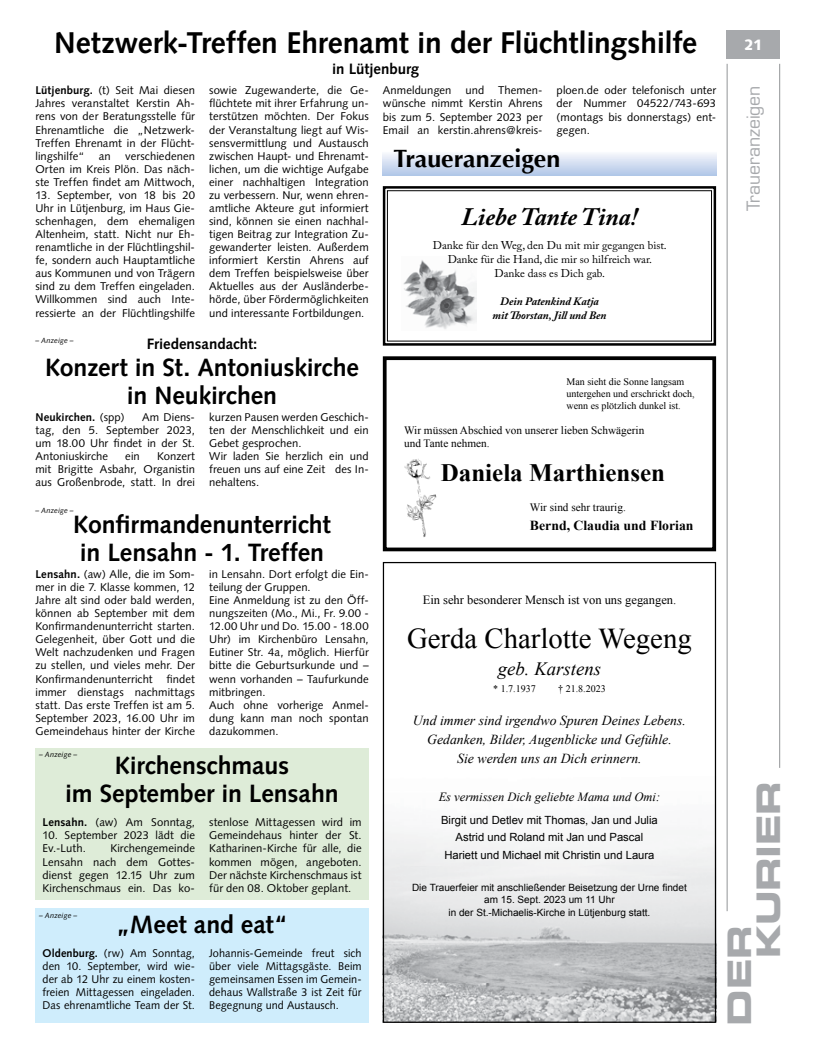
<style>
.page{position:relative;width:819px;height:1053px;background:#fff}
.page>*{position:absolute;margin:0;border:0;box-sizing:border-box;transform-origin:0 0}
.t1{font:32.5px/28.9px "Eurostile LT Std Bold Ex 2";letter-spacing:-.01em;color:#a7a9ac}
.t2{font:700 30px "Syntax LT Std";letter-spacing:-.005em;color:#000}
.t3{font:28.75px "Times New Roman";color:#000}
.t4{font:700 25px/27.5px "Syntax LT Std";letter-spacing:-.005em;color:#000;text-align:center}
.t5{font:700 25px "Times New Roman";color:#000}
.t6{font:italic 700 25px "Adobe Caslon Pro";color:#000}
.t7{font:700 25px "Optima";color:#000}
.t8{font:italic 18.75px "Times New Roman";color:#000}
.t9{font:17.5px "Eurostile LT Std";color:#a7a9ac}
.t10{font:700 15px "Syntax LT Std";letter-spacing:-.005em;color:#000}
.t11{font:900 15px "Syntax LT Std";color:#fff}
.t12{font:italic 13.75px/18.8px "Times New Roman";color:#000;text-align:center}
.t13{font:700 13.75px "Times New Roman";color:#000}
.t14{font:12.5px "Times New Roman";color:#000}
.t15{font:italic 12.5px "Times New Roman";color:#000}
.t16{font:11.25px/13px "Syntax";letter-spacing:.005em;color:#000;text-align:justify}
.t17{font:11.25px/17.2px "Arial";color:#000;text-align:center}
.t18{font:11.25px/13.8px "Adobe Caslon Pro";color:#000;text-align:center}
.t19{font:11.25px/13.5px "Times New Roman";color:#000}
.t20{font:italic 700 11.25px/13.8px "Adobe Caslon Pro";color:#000;text-align:center}
.t21{font:700 11.25px "Syntax";letter-spacing:.015em;color:#000}
.t22{font:10px/12.5px "Arial";color:#000;text-align:center}
.t23{font:10px/12px "Times New Roman";color:#000}
.t24{font:italic 7.5px "Syntax LT Std";letter-spacing:.015em;color:#000}
.s1{font-weight:700}
.s2{font-weight:400}
</style>
<div class="page">
<div style="left:35px;top:748px;width:333px;height:151px;background:#deecd8"></div>
<div style="left:35px;top:908px;width:334px;height:114px;background:#cfedfc"></div>
<hr style="left:726px;top:64px;width:1px;height:847px;background:#939598">
<hr style="left:779px;top:64px;width:1px;height:703px;background:#939598">
<div style="left:726px;top:30px;width:54px;height:29px;background:#a7a9ac"></div>
<div style="left:383px;top:356px;width:333px;height:195px;border:4px solid #000"></div>
<img style="left:404px;top:459px;width:33px;height:78px">
<img style="left:385px;top:831px;width:329px;height:189px">
<div style="left:383px;top:562px;width:333px;height:460px;border:1px solid #000"></div>
<svg style="left:383px;top:186px;width:333px;height:159px"></svg>
<div style="left:387px;top:190px;width:325px;height:151px;border:1px solid #000"></div>
<img style="left:402px;top:256px;width:74px;height:74px">
<div style="left:383px;top:151px;width:333px;height:24px;background:linear-gradient(to bottom,#fafafd,#b5cae9)"></div>
<p class="t2" style="left:54px;top:25px;width:644px">Netzwerk-Treffen Ehrenamt in der Flüchtlingshilfe</p>
<p class="t10" style="left:332px;top:60px;width:88px">in Lütjenburg</p>
<p class="t16" style="left:383px;top:84px;width:161px">Anmeldungen und Themen&shy;wünsche nimmt Kerstin Ahrens bis zum 5. September 2023 per Email an kerstin.ahrens@kreis-</p>
<p class="t16" style="left:556px;top:84px;width:161px">ploen.de oder telefonisch unter der Nummer 04522/743-693 (montags bis donnerstags) ent&shy;gegen.</p>
<p class="t16" style="left:209px;top:84px;width:161px">sowie Zugewanderte, die Ge&shy;flüchtete mit ihrer Erfahrung un&shy;terstützen möchten. Der Fokus der Veranstaltung liegt auf Wis&shy;sensvermittlung und Austausch zwischen Haupt- und Ehrenamt&shy;lichen, um die wichtige Aufgabe einer nachhaltigen Integration zu verbessern. Nur, wenn ehren&shy;amtliche Akteure gut informiert sind, können sie einen nachhal&shy;tigen Beitrag zur Integration Zu&shy;gewanderter leisten. Außerdem informiert Kerstin Ahrens auf dem Treffen beispielsweise über Aktuelles aus der Ausländerbe&shy;hörde, über Fördermöglichkeiten und interessante Fortbildungen.</p>
<p class="t16" style="left:35px;top:84px;width:161px"><span class="s1">Lütjenburg.</span> (t) Seit Mai diesen Jahres veranstaltet Kerstin Ah&shy;rens von der Beratungsstelle für Ehrenamtliche die „Netzwerk-Treffen Ehrenamt in der Flücht&shy;lingshilfe“</p>
<p class="t7" style="left:393px;top:144px;width:168px">Traueranzeigen</p>
<p class="t16" style="left:35px;top:149px;width:161px;text-indent:90px">verschiedenen Orten im Kreis Plön. Das näch&shy;ste Treffen findet am Mittwoch,</p>
<p class="t16" style="left:35px;top:188px;width:161px">13. September, von 18 bis 20<br>Uhr in Lütjenburg, im Haus Gie&shy;schenhagen, dem ehemaligen Altenheim, statt. Nicht nur Eh&shy;renamtliche in der Flüchtlingshil&shy;fe, sondern auch Hauptamtliche aus Kommunen und von Trägern sind zu dem Treffen eingeladen.<br>Willkommen sind auch Inte&shy;ressierte an der Flüchtlingshilfe</p>
<p class="t16" style="left:99px;top:149px;width:14px">an</p>
<p class="t6" style="left:461px;top:202px;width:177px">Liebe Tante Tina!</p>
<p class="t18" style="left:433px;top:238px;width:235px">Danke für den Weg, den Du mit mir gegangen bist.<br>Danke für die Hand, die mir so hilfreich war.<br>Danke dass es Dich gab.</p>
<p class="t20" style="left:492px;top:294px;width:115px">Dein Patenkind Katja mit Thorstan, Jill und Ben</p>
<p class="t10" style="left:147px;top:335px;width:112px">Friedensandacht:</p>
<p class="t4" style="left:45px;top:354px;width:315px">Konzert in St. Antoniuskirche in Neukirchen</p>
<p class="t24" style="left:35px;top:336px;width:40px">– Anzeige –</p>
<p class="t21" style="left:35px;top:411px;width:91px">Neukirchen. <span class="s2">(spp)</span></p>
<p class="t16" style="left:35px;top:411px;width:161px;text-indent:107px">Am Diens&shy;tag, den 5. September 2023, um 18.00 Uhr findet in der St.<br>Antoniuskirche</p>
<p class="t16" style="left:35px;top:450px;width:161px;text-indent:121px">Konzert mit Brigitte Asbahr, Organistin aus Großenbrode, statt. In drei</p>
<p class="t16" style="left:125px;top:450px;width:16px">ein</p>
<p class="t16" style="left:209px;top:411px;width:161px;text-align:left">kurzen Pausen werden Geschich&shy;ten der Menschlichkeit und ein<br>Gebet gesprochen.<br>Wir laden Sie herzlich ein und freuen uns auf eine Zeit des In&shy;nehaltens.</p>
<p class="t24" style="left:35px;top:505px;width:40px">– Anzeige –</p>
<p class="t4" style="left:73px;top:511px;width:259px;text-align:left">Konfirmandenunterricht in Lensahn - 1. Treffen</p>
<p class="t16" style="left:35px;top:567px;width:161px"><span class="s1">Lensahn.</span> (aw) Alle, die im Som&shy;mer in die 7. Klasse kommen, 12<br>Jahre alt sind oder bald werden, können ab September mit dem Konfirmandenunterricht starten.<br>Gelegenheit, über Gott und die Welt nachzudenken und Fragen zu stellen, und vieles mehr. Der Konfirmandenunterricht findet immer dienstags nachmittags statt. Das erste Treffen ist am 5.<br>September 2023, 16.00 Uhr im Gemeindehaus hinter der Kirche</p>
<p class="t16" style="left:209px;top:567px;width:161px;text-align:left">in Lensahn. Dort erfolgt die Ein&shy;teilung der Gruppen.<br>Eine Anmeldung ist zu den Öff&shy;nungszeiten (Mo., Mi., Fr. 9.00 -<br>12.00 Uhr und Do. 15.00 - 18.00<br>Uhr) im Kirchenbüro Lensahn,<br>Eutiner Str. 4a, möglich. Hierfür bitte die Geburtsurkunde und – wenn vorhanden – Taufurkunde mitbringen.<br>Auch ohne vorherige Anmel&shy;dung kann man noch spontan dazukommen.</p>
<p class="t24" style="left:39px;top:750px;width:40px">– Anzeige –</p>
<p class="t4" style="left:65px;top:752px;width:275px">Kirchenschmaus<br>im September in Lensahn</p>
<p class="t16" style="left:43px;top:815px;width:154px"><span class="s1">Lensahn.</span> (aw) Am Sonntag,</p>
<p class="t16" style="left:43px;top:829px;width:154px">10. September 2023 lädt die<br>Ev.-Luth.</p>
<p class="t16" style="left:209px;top:815px;width:154px">stenlose Mittagessen wird im Gemeindehaus hinter der St.<br>Katharinen-Kirche für alle, die kommen mögen, angeboten.<br>Der nächste Kirchenschmaus ist für den 08. Oktober geplant.</p>
<p class="t4" style="left:116px;top:911px;width:173px">„Meet and eat“</p>
<p class="t16" style="left:43px;top:946px;width:154px"><span class="s1">Oldenburg.</span> (rw) Am Sonntag, den 10. September, wird wie&shy;der ab 12 Uhr zu einem kosten&shy;freien Mittagessen eingeladen.<br>Das ehrenamtliche Team der St.</p>
<p class="t16" style="left:209px;top:946px;width:154px">Johannis-Gemeinde freut sich über viele Mittagsgäste. Beim gemeinsamen Essen im Gemein&shy;dehaus Wallstraße 3 ist Zeit für Begegnung und Austausch.</p>
<p class="t16" style="left:43px;top:842px;width:154px;text-indent:68px">Kirchengemeinde Lensahn nach dem Gottes&shy;dienst gegen 12.15 Uhr zum Kirchenschmaus ein. Das ko-</p>
<p class="t24" style="left:39px;top:910px;width:40px">– Anzeige –</p>
<p class="t23" style="left:566px;top:375px;width:130px">Man sieht die Sonne langsam untergehen und erschrickt doch, wenn es plötzlich dunkel ist.</p>
<p class="t19" style="left:404px;top:423px;width:242px">Wir müssen Abschied von unserer lieben Schwägerin und Tante nehmen.</p>
<p class="t5" style="left:441px;top:455px;width:226px">Daniela Marthiensen</p>
<p class="t19" style="left:530px;top:500px;width:97px">Wir sind sehr traurig.</p>
<p class="t13" style="left:530px;top:516px;width:165px">Bernd, Claudia und Florian</p>
<p class="t14" style="left:422px;top:591px;width:255px">Ein sehr besonderer Mensch ist von uns gegangen.</p>
<p class="t3" style="left:407px;top:619px;width:286px">Gerda Charlotte Wegeng</p>
<p class="t8" style="left:498px;top:655px;width:105px">geb. Karstens</p>
<p class="t23" style="left:493px;top:682px;width:44px">* 1.7.1937</p>
<p class="t23" style="left:558px;top:682px;width:49px">† 21.8.2023</p>
<p class="t12" style="left:413px;top:711px;width:274px">Und immer sind irgendwo Spuren Deines Lebens.<br>Gedanken, Bilder, Augenblicke und Gefühle.<br>Sie werden uns an Dich erinnern.</p>
<p class="t15" style="left:438px;top:788px;width:223px">Es vermissen Dich geliebte Mama und Omi:</p>
<p class="t17" style="left:441px;top:811px;width:218px">Birgit und Detlev mit Thomas, Jan und Julia<br>Astrid und Roland mit Jan und Pascal<br>Hariett und Michael mit Christin und Laura</p>
<p class="t22" style="left:412px;top:880px;width:276px">Die Trauerfeier mit anschließender Beisetzung der Urne findet am 15. Sept. 2023 um 11 Uhr<br>in der St.-Michaelis-Kirche in Lütjenburg statt.</p>
<p class="t11" style="left:744px;top:36px;width:20px">21</p>
<p class="t9" style="left:743px;top:211px;width:127px;rotate:-90deg">Traueranzeigen</p>
<p class="t1" style="left:724px;top:958px;width:179px;text-indent:-67px;rotate:-90deg">Der<br>Kurier</p>
</div>
